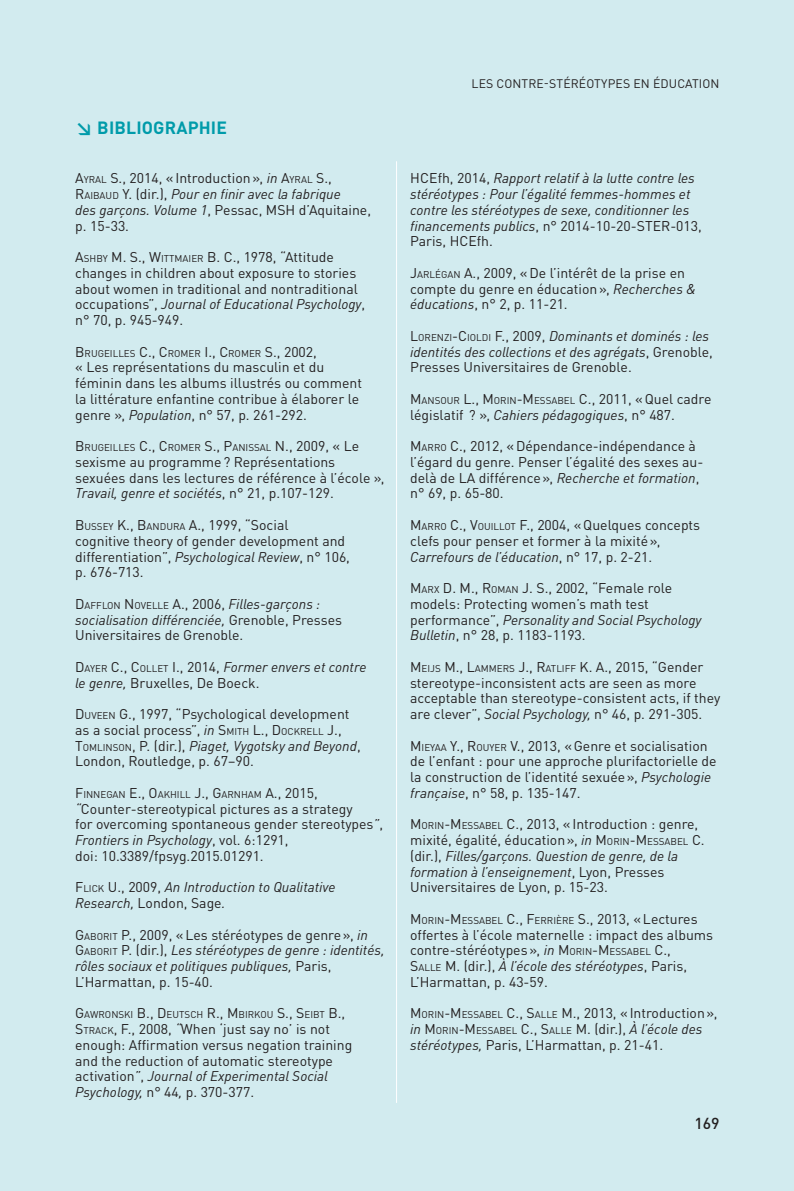
<style>
.page{position:relative;width:794px;height:1191px;background:#fff}
.page>*{position:absolute;margin:0;border:0;box-sizing:border-box;transform-origin:0 0}
.Courant{font:700 17.5px "DINOT";letter-spacing:.01em;color:#009baa}
.t1{font:500 15.75px "DINOT";color:#231f20}
.Text_body{font:14px/15.8px "DINOT";color:#231f20}
.Normal__Web{font:italic 14px/15.8px "DINOT";color:#231f20}
.Titre_courant__droit{font:12.25px "DINOT";letter-spacing:.01em;color:#231f20}
.t2{font:9.8px "DINOT";color:#231f20}
.s1{font-style:inherit}
.s2{font-size:9.8px}
.s3{font-style:italic}
.s4{font-size:14px}
.s5{font-style:normal}
.s6{font-style:normal;font-size:9.8px}
.s7{font-style:italic;font-size:14px}
</style>
<div class="page">
<div style="left:1px;top:0;width:793px;height:1191px;background:#d2ebef"></div>
<hr style="left:396px;top:161px;width:1px;height:942px;background:#fff">
<p class="Courant" style="left:75px;top:116px;width:153px">↘ BIBLIOGRAPHIE</p>
<p class="Text_body" style="left:75px;top:170px;width:297px"><span class="s1">A</span><span class="s2">YRAL</span> <span class="s1">S</span>., 2014, «Introduction», <span class="s3">in</span> <span class="s1">A</span><span class="s2">YRAL</span> <span class="s1">S., R</span><span class="s2">AIBAUD</span> <span class="s1">Y.</span> (dir.), <span class="s3">Pour en finir avec la fabrique<br>des garçons. Volume 1</span>, Pessac, MSH d’Aquitaine, p. 15-33.</p>
<p class="Text_body" style="left:75px;top:249px;width:291px"><span class="s1">A</span><span class="s2">SHBY</span> <span class="s1">M. S</span>., <span class="s1">W</span><span class="s2">ITTMAIER</span> <span class="s1">B. C</span>., 1978, “Attitude changes in children about exposure to stories about women in traditional and nontraditional occupations”, <span class="s3">Journal of Educational Psychology</span>, n° 70, p. 945-949.</p>
<p class="t2" style="left:75px;top:347px;width:243px"><span class="s4">B</span> RUGEILLES <span class="s4">C., C</span>ROM ER <span class="s4">I., C</span>ROM ER <span class="s4">S</span><span class="s4">., 2002,</span></p>
<p class="Text_body" style="left:75px;top:359px;width:288px">« Les représentations du masculin et du féminin dans les albums illustrés ou comment la littérature enfantine contribue à élaborer le genre », <span class="s3">Population</span>, n° 57, p. 261-292.</p>
<p class="t2" style="left:75px;top:441px;width:285px"><span class="s4">B</span> RUGEILLES <span class="s4">C., C</span> ROM ER <span class="s4">S., P</span>ANISSAL <span class="s4">N</span> <span class="s4">., 2009, « Le</span></p>
<p class="Text_body" style="left:75px;top:454px;width:311px">sexisme au programme? Représentations sexuées dans les lectures de référence à l’école »,<br><span class="s3">Travail, genre et sociétés</span>, n° 21, p.107-129.</p>
<p class="Text_body" style="left:75px;top:517px;width:276px"><span class="s1">B</span> <span class="s2">USSEY</span> <span class="s1">K., B</span><span class="s2">AND URA</span> <span class="s1">A</span>., 1999, “Social<br>cognitive theory of gender development and differentiation”, <span class="s3">Psychological Review</span>, n° 106, p. 676-713.</p>
<p class="Text_body" style="left:75px;top:595px;width:268px"><span class="s1">D</span><span class="s2">AFFLON</span> <span class="s1">N</span> <span class="s2">OVELLE</span> <span class="s1">A</span>., 2006, <span class="s3">Filles-garçons : socialisation différenciée,</span> Grenoble, Presses<br>Universitaires de Grenoble.</p>
<p class="Normal__Web" style="left:75px;top:658px;width:293px"><span class="s5">D</span><span class="s6">AYER</span> <span class="s5">C., C</span> <span class="s6">OLLET</span> <span class="s5">I</span> <span class="s5">., 2014,</span> Former envers et contre le genre, <span class="s5">Bruxelles, De Boeck.</span></p>
<p class="Text_body" style="left:75px;top:706px;width:287px"><span class="s1">D</span><span class="s2">UVEEN</span> <span class="s1">G., 1997,</span> “Psychological development as a social process”, <span class="s3">in</span> <span class="s1">S</span><span class="s2">M ITH</span> <span class="s1">L., D</span><span class="s2">OCKRELL</span> <span class="s1">J., T</span><span class="s2">OM LINSON</span><span class="s1">, P.</span> (dir.), <span class="s3">Piaget, Vygotsky and Beyond</span>, London, Routledge, p. 67–90.</p>
<p class="t2" style="left:75px;top:788px;width:244px"><span class="s4">F</span>INNEGAN <span class="s4">E., O</span>AKHILL <span class="s4">J., G</span>ARNHAM <span class="s4">A</span><span class="s4">., 2015,</span></p>
<p class="Text_body" style="left:75px;top:800px;width:309px"><span class="s3">“</span>Counter-stereotypical pictures as a strategy<br>for overcoming spontaneous gender stereotypes<span class="s3">”</span>, <span class="s3">Frontiers in Psychology</span>, vol. 6:1291,<br>doi: 10.3389/fpsyg.2015.01291.</p>
<p class="Normal__Web" style="left:75px;top:879px;width:262px"><span class="s5">F</span><span class="s6">LICK</span> <span class="s5">U ., 2009,</span> An Introduction to Qualitative<br>Research, <span class="s5">London, Sage</span>.</p>
<p class="Normal__Web" style="left:75px;top:926px;width:311px"><span class="s5">G</span><span class="s6">ABORIT</span> <span class="s5">P.</span><span class="s5">, 2009, «Les stéréotypes de genre»,</span> in<br><span class="s5">G</span> <span class="s6">ABORIT</span> <span class="s5">P</span><span class="s5">. (dir.),</span> Les stéréotypes de genre : identités, rôles sociaux et politiques publiques, <span class="s5">Paris, L’Harmattan, p. 15-40.</span></p>
<p class="t2" style="left:75px;top:1008px;width:271px"><span class="s4">G</span>AWRONSKI <span class="s4">B., D</span>EUTSCH <span class="s4">R., M</span>BIRKOU <span class="s4">S., S</span>EIBT <span class="s4">B.,</span></p>
<p class="Text_body" style="left:75px;top:1021px;width:278px"><span class="s1">S</span><span class="s2">TRACK</span><span class="s1">, F.</span>, 2008, <span class="s3">“</span>When ‘just say no’ is not enough: Affirmation versus negation training and the reduction of automatic stereotype activation<span class="s3">”</span>, <span class="s3">Journal of Experimental Social Psychology,</span> n° 44<span class="s3">,</span> p. 370-377.</p>
<p class="Titre_courant__droit" style="left:471px;top:75px;width:249px">LES CONTRE-STÉRÉOTYPES EN ÉDUCATION</p>
<p class="Normal__Web" style="left:410px;top:170px;width:293px"><span class="s5">HCEfh, 2014,</span> Rapport relatif à la lutte contre les stéréotypes : Pour l’égalité femmes-hommes et contre les stéréotypes de sexe, conditionner les financements publics<span class="s5">, n° 2014-10-20-STER-013, Paris, HCEfh.</span></p>
<p class="Text_body" style="left:410px;top:265px;width:287px"><span class="s1">J</span><span class="s2">ARLÉGAN</span> <span class="s1">A</span>., 2009, «De l’intérêt de la prise en compte du genre en éducation», <span class="s3">Recherches &amp; éducations</span>, n° 2, p. 11-21.</p>
<p class="Normal__Web" style="left:410px;top:328px;width:304px"><span class="s5">L</span><span class="s6">ORENZI</span><span class="s5">-C</span> <span class="s6">IOLD I</span> <span class="s5">F.</span><span class="s5">, 2009,</span> Dominants et dominés : les identités des collections et des agrégats<span class="s5">, Grenoble,<br>Presses Universitaires de Grenoble.</span></p>
<p class="t2" style="left:410px;top:394px;width:303px"><span class="s4">M</span>ANSOUR <span class="s4">L., M</span>ORIN<span class="s4">-M</span>ESSABEL <span class="s4">C</span><span class="s4">., 2011, «Quel cadre</span></p>
<p class="Text_body" style="left:410px;top:406px;width:266px">législatif ? », <span class="s3">Cahiers pédagogiques</span>, n° 487.</p>
<p class="Text_body" style="left:410px;top:438px;width:295px"><span class="s1">M</span><span class="s2">ARRO</span> <span class="s1">C</span>., 2012, «Dépendance-indépendance à l’égard du genre. Penser l’égalité des sexes au&shy;delà de LA différence», <span class="s3">Recherche et formation</span>, n° 69, p. 65-80.</p>
<p class="Text_body" style="left:410px;top:517px;width:291px"><span class="s1">M</span><span class="s2">ARRO</span> <span class="s1">C., V</span><span class="s2">OUILLOT</span> <span class="s1">F</span>., 2004, «Quelques concepts clefs pour penser et former à la mixité»,<br><span class="s3">Carrefours de l’éducation</span>, n° 17, p. 2-21.</p>
<p class="Text_body" style="left:410px;top:580px;width:293px"><span class="s1">M</span><span class="s2">ARX</span> <span class="s1">D. M., R</span><span class="s2">OMAN</span> <span class="s1">J. S</span>., 2002, “Female role models: Protecting women’s math test performance”, <span class="s3">Personality and Social Psychology Bulletin</span>, n° 28, p. 1183-1193.</p>
<p class="t2" style="left:410px;top:662px;width:295px"><span class="s4">M</span>EIJS <span class="s4">M., L</span>AMM ERS <span class="s4">J., R</span>ATLIFF <span class="s4">K. A.</span><span class="s4">, 2015, “Gender</span></p>
<p class="Text_body" style="left:410px;top:674px;width:312px">stereotype-inconsistent acts are seen as more acceptable than stereotype-consistent acts, if they are clever”, <span class="s3">Social Psychology,</span> n° 46, p. 291-305.</p>
<p class="Text_body" style="left:410px;top:737px;width:308px"><span class="s1">M</span><span class="s2">IEYAA</span> <span class="s1">Y., R</span><span class="s2">OUYER</span> <span class="s1">V.,</span> 2013, «Genre et socialisation de l’enfant : pour une approche plurifactorielle de la construction de l’identité sexuée», <span class="s3">Psychologie française</span>, n° 58, p. 135-147.</p>
<p class="Text_body" style="left:410px;top:816px;width:296px"><span class="s1">M</span><span class="s2">ORIN</span><span class="s1">-M</span><span class="s2">ESSABEL</span> <span class="s1">C.</span>, 2013, «Introduction : genre, mixité, égalité, éducation», <span class="s3">in</span> <span class="s1">M</span><span class="s2">ORIN</span><span class="s1">-M</span><span class="s2">ESSABEL</span> <span class="s1">C</span>. (dir.), <span class="s3">Filles/garçons. Question de genre, de la formation à l’enseignement</span>, Lyon, Presses Universitaires de Lyon, p. 15-23.</p>
<p class="t2" style="left:410px;top:914px;width:289px"><span class="s4">M</span>ORIN<span class="s4">-M</span>ESSABEL <span class="s4">C., F</span>ERRIÈRE <span class="s4">S</span><span class="s4">., 2013, «Lectures</span></p>
<p class="Text_body" style="left:410px;top:926px;width:304px">offertes à l’école maternelle : impact des albums contre-stéréotypes», <span class="s3">in</span> <span class="s1">M</span><span class="s2">ORIN</span><span class="s1">-M</span><span class="s2">ESSABEL</span> <span class="s1">C.,<br>S</span><span class="s2">ALLE</span> <span class="s1">M</span>. (dir.), <span class="s3">À l’école des stéréotypes</span>, Paris, L’Harmattan, p. 43-59.</p>
<p class="Text_body" style="left:410px;top:1005px;width:309px"><span class="s1">M</span><span class="s2">ORIN</span><span class="s1">-M</span><span class="s2">ESSABEL</span> <span class="s1">C., S</span><span class="s2">ALLE</span> <span class="s1">M</span>., 2013, «Introduction»,</p>
<p class="t2" style="left:410px;top:1024px;width:294px"><span class="s7">in</span> <span class="s4">M</span>ORIN<span class="s4">-M</span>ESSABEL <span class="s4">C., S</span>ALLE <span class="s4">M</span><span class="s4">. (dir.),</span> <span class="s7">À l’école des</span></p>
<p class="Text_body" style="left:410px;top:1036px;width:254px"><span class="s3">stéréotypes,</span> Paris, L’Harmattan, p. 21-41.</p>
<p class="t1" style="left:694px;top:1112px;width:27px">169</p>
</div>
